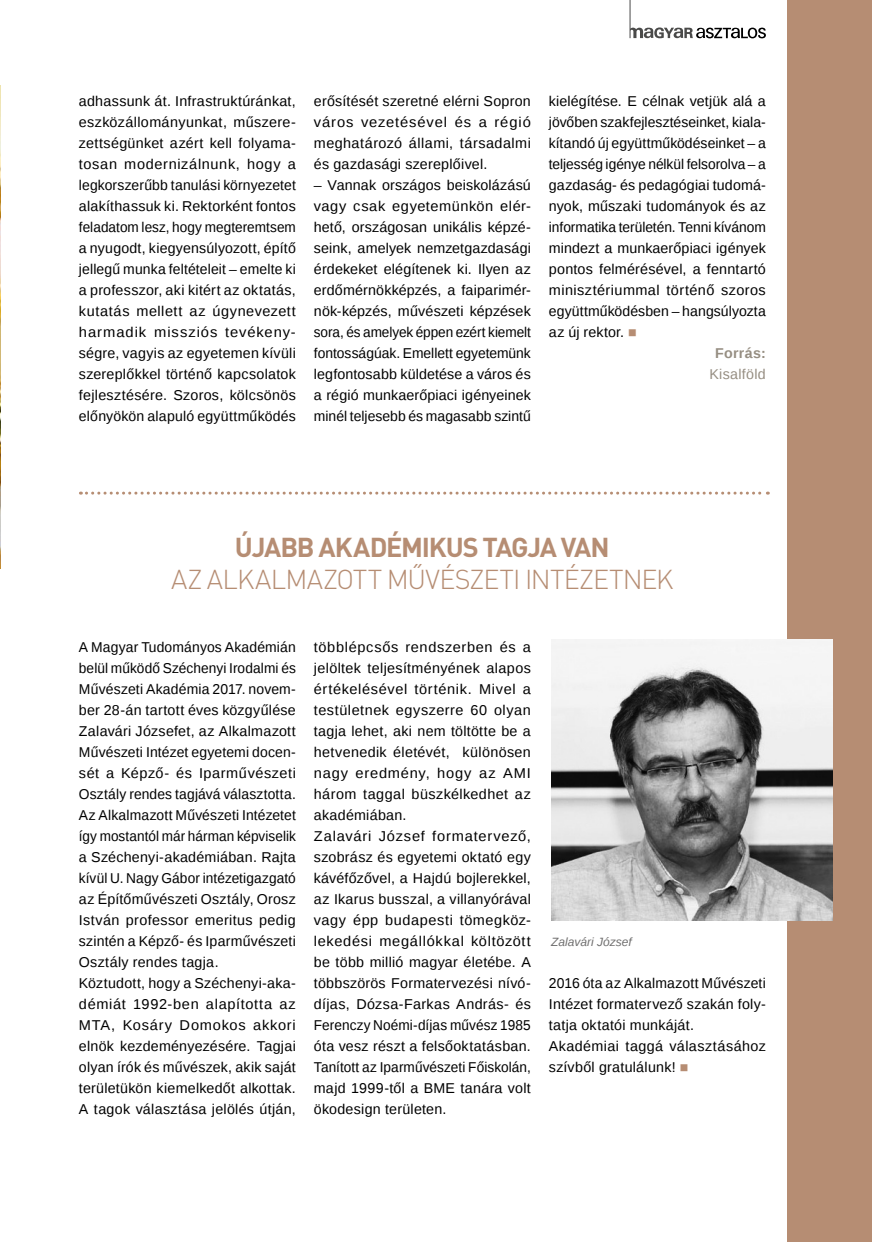
<style>
.page{position:relative;width:872px;height:1242px;background:#fff}
.page>*{position:absolute;margin:0;border:0;box-sizing:border-box;transform-origin:0 0}
.t1{font:300 27px "DIN Pro";letter-spacing:-.03em;color:#b68d73}
.t2{font:700 27px "DIN Pro";letter-spacing:-.045em;color:#b68d73}
.t3{font:14.25px/21px "Liberation Sans";letter-spacing:.02em;color:#000}
.t4{font:14.25px "Liberation Sans";color:#000}
.t5{font:14.25px "Liberation Sans";letter-spacing:-.005em;color:#000}
.t6{font:14.25px "Liberation Sans";letter-spacing:.02em;color:#968e82}
.t7{font:700 14.25px "Liberation Sans";letter-spacing:.02em;color:#968e82}
.t8{font:italic 12px "Liberation Sans";color:#706f6f}
.s1{color:#b68d73}
</style>
<div class="page">
<div style="left:787px;top:0;width:85px;height:1242px;background:#b68d73"></div>
<svg style="left:631px;top:27px;width:135px;height:11px"></svg>
<hr style="left:630px;top:0;width:1px;height:38px;background:#4a4a49">
<img style="left:551px;top:639px;width:281px;height:281px">
<img style="left:0;top:85px;width:1px;height:483px">
<svg style="left:80px;top:491px;width:688px;height:3px"></svg>
<p class="t3" style="left:79px;top:91px;width:218px;text-align:justify">adhassunk át. Infrastruktúránkat, eszközállományunkat, műszere&shy;zettségünket azért kell folyama&shy;tosan modernizálnunk, hogy a legkorszerűbb tanulási környezetet alakíthassuk ki. Rektorként fontos feladatom lesz, hogy megteremtsem a nyugodt, kiegyensúlyozott, építő jellegű munka feltételeit – emelte ki a professzor, aki kitért az oktatás, kutatás mellett az úgynevezett harmadik missziós tevékeny&shy;ségre, vagyis az egyetemen kívüli szereplőkkel történő kapcsolatok fejlesztésére. Szoros, kölcsönös előnyökön alapuló együttműködés</p>
<p class="t3" style="left:314px;top:91px;width:218px;text-align:justify">erősítését szeretné elérni Sopron város vezetésével és a régió meghatározó állami, társadalmi és gazdasági szereplőivel.</p>
<p class="t3" style="left:314px;top:175px;width:218px;text-align:justify">– Vannak országos beiskolázású vagy csak egyetemünkön elér&shy;hető, országosan unikális képzé&shy;seink, amelyek nemzetgazdasági érdekeket elégítenek ki. Ilyen az erdőmérnökképzés, a faiparimér&shy;nök-képzés, művészeti képzések sora, és amelyek éppen ezért kiemelt fontosságúak. Emellett egyetemünk legfontosabb küldetése a város és a régió munkaerőpiaci igényeinek minél teljesebb és magasabb szintű</p>
<p class="t3" style="left:549px;top:91px;width:218px">kielégítése. E célnak vetjük alá a</p>
<p class="t4" style="left:549px;top:114px;width:218px">jövőben szakfejlesztéseinket, kiala-</p>
<p class="t3" style="left:549px;top:133px;width:218px">kítandó új együttműködéseinket – a</p>
<p class="t4" style="left:549px;top:156px;width:218px">teljesség igénye nélkül felsorolva – a</p>
<p class="t3" style="left:549px;top:175px;width:218px">gazdaság- és pedagógiai tudomá-</p>
<p class="t3" style="left:549px;top:196px;width:218px">nyok, műszaki tudományok és az</p>
<p class="t5" style="left:549px;top:219px;width:218px">informatika területén. Tenni kívánom</p>
<p class="t3" style="left:549px;top:238px;width:218px">mindezt a munkaerőpiaci igények</p>
<p class="t3" style="left:549px;top:259px;width:218px">pontos felmérésével, a fenntartó</p>
<p class="t3" style="left:549px;top:280px;width:218px">minisztériummal történő szoros</p>
<p class="t3" style="left:549px;top:301px;width:218px">együttműködésben – hangsúlyozta</p>
<p class="t3" style="left:549px;top:322px;width:89px">az új rektor. <span class="s1">■</span></p>
<p class="t7" style="left:715px;top:343px;width:52px">Forrás:</p>
<p class="t6" style="left:709px;top:366px;width:58px">Kisalföld</p>
<h1 class="t2" style="left:235px;top:529px;width:376px">ÚJABB AKADÉMIKUS TAGJA VAN</h1>
<h1 class="t1" style="left:171px;top:561px;width:504px">AZ ALKALMAZOTT MŰVÉSZETI INTÉZETNEK</h1>
<p class="t3" style="left:79px;top:637px;width:218px">A Magyar Tudományos Akadémián belül működő Széchenyi Irodalmi és Művészeti Akadémia 2017. novem&shy;ber 28-án tartott éves közgyűlése Zalavári Józsefet, az Alkalmazott Művészeti Intézet egyetemi docen&shy;sét a Képző- és Iparművészeti Osztály rendes tagjává választotta.<br>Az Alkalmazott Művészeti Intézetet így mostantól már hárman képviselik a Széchenyi-akadémiában. Rajta kívül U. Nagy Gábor intézetigazgató az Építőművészeti Osztály, Orosz István professor emeritus pedig szintén a Képző- és Iparművészeti Osztály rendes tagja.<br>Köztudott, hogy a Széchenyi-aka&shy;démiát 1992-ben alapította az MTA, Kosáry Domokos akkori elnök kezdeményezésére. Tagjai olyan írók és művészek, akik saját területükön kiemelkedőt alkottak.<br>A tagok választása jelölés útján,</p>
<p class="t3" style="left:314px;top:637px;width:218px">többlépcsős rendszerben és a jelöltek teljesítményének alapos értékelésével történik. Mivel a testületnek egyszerre 60 olyan tagja lehet, aki nem töltötte be a hetvenedik életévét, különösen nagy eredmény, hogy az AMI három taggal büszkélkedhet az akadémiában.<br>Zalavári József formatervező, szobrász és egyetemi oktató egy kávéfőzővel, a Hajdú bojlerekkel, az Ikarus busszal, a villanyórával vagy épp budapesti tömegköz&shy;lekedési megállókkal költözött be több millió magyar életébe. A többszörös Formatervezési nívó&shy;díjas, Dózsa-Farkas András- és<br>Ferenczy Noémi-díjas művész 1985 óta vesz részt a felsőoktatásban.<br>Tanított az Iparművészeti Főiskolán, majd 1999-től a BME tanára volt ökodesign területen.</p>
<p class="t8" style="left:551px;top:934px;width:82px">Zalavári József</p>
<p class="t3" style="left:549px;top:973px;width:218px">2016 óta az Alkalmazott Művészeti<br>Intézet formatervező szakán foly&shy;tatja oktatói munkáját.<br>Akadémiai taggá választásához szívből gratulálunk! <span class="s1">■</span></p>
</div>
